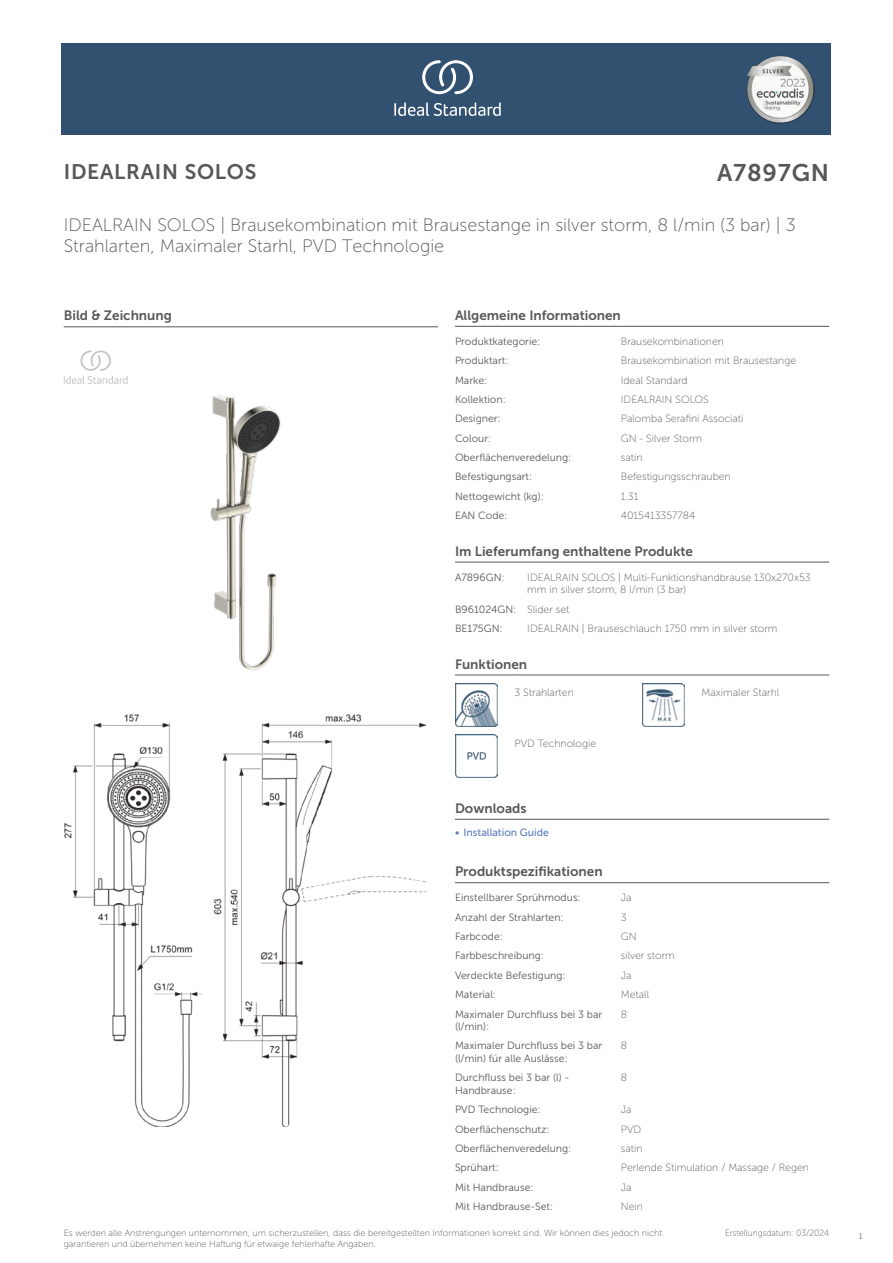
<style>
.page{position:relative;width:893px;height:1263px;background:#fff}
.page>*{position:absolute;margin:0;border:0;box-sizing:border-box;transform-origin:0 0}
.t1{font:24px "Museo Sans 700";letter-spacing:.035em;color:#575756}
.t2{font:21px "Museo Sans 700";letter-spacing:.035em;color:#575756}
.t3{font:18px/21.6px "Museo Sans 100";color:#575756}
.t4{font:13.5px "Museo Sans 700";color:#575756}
.t5{font:10.5px/12.6px "Museo Sans 300";color:#575756}
.t6{font:10.5px/12.6px "Museo Sans 100";color:#575756}
.t7{font:10.5px "Museo Sans 500";color:#5b7ebf}
.t8{font:9px/10.8px "Museo Sans 100";color:#575756}
.t9{font:9px "Museo Sans 100";color:#575756;scale:.95 1}
.t10{font:300 9px "Calibri";color:#575756;scale:.95 1}
.s1{font-family:"Museo Sans 100"}
</style>
<div class="page">
<div style="left:62px;top:43px;width:769px;height:91px;background:#325070"></div>
<hr style="left:455px;top:326px;width:166px;height:1px;background:#575756">
<hr style="left:621px;top:326px;width:208px;height:1px;background:#575756">
<hr style="left:455px;top:562px;width:72px;height:1px;background:#575756">
<hr style="left:527px;top:562px;width:302px;height:1px;background:#575756">
<hr style="left:455px;top:675px;width:59px;height:1px;background:#575756">
<hr style="left:514px;top:675px;width:128px;height:1px;background:#575756">
<hr style="left:642px;top:675px;width:60px;height:1px;background:#575756">
<hr style="left:702px;top:675px;width:127px;height:1px;background:#575756">
<img style="left:455px;top:684px;width:42px;height:42px">
<img style="left:642px;top:684px;width:43px;height:42px">
<img style="left:455px;top:735px;width:42px;height:42px">
<hr style="left:455px;top:819px;width:187px;height:1px;background:#575756">
<hr style="left:642px;top:819px;width:187px;height:1px;background:#575756">
<hr style="left:455px;top:882px;width:166px;height:1px;background:#575756">
<hr style="left:621px;top:882px;width:208px;height:1px;background:#575756">
<img style="left:64px;top:714px;width:361px;height:413px">
<hr style="left:64px;top:327px;width:374px;height:1px;background:#575756">
<svg style="left:64px;top:350px;width:64px;height:34px"></svg>
<img style="left:210px;top:395px;width:71px;height:275px">
<svg style="left:394px;top:102px;width:107px;height:14px"></svg>
<svg style="left:422px;top:60px;width:51px;height:34px"></svg>
<img style="left:746px;top:56px;width:68px;height:67px">
<h2 class="t2" style="left:64px;top:160px;width:194px">IDEALRAIN SOLOS</h2>
<h1 class="t1" style="left:717px;top:160px;width:114px">A7897GN</h1>
<h3 class="t3" style="left:64px;top:214px;width:733px">IDEALRAIN SOLOS | Brausekombination mit Brausestange in silver storm, 8 l/min (3 bar) | 3<br>Strahlarten, Maximaler Starhl, PVD Technologie</h3>
<p class="t4" style="left:64px;top:308px;width:110px">Bild &amp; Zeichnung</p>
<p class="t4" style="left:455px;top:308px;width:167px">Allgemeine Informationen</p>
<p class="t5" style="left:455px;top:335px;width:87px">Produktkategorie:</p>
<p class="t6" style="left:621px;top:335px;width:105px">Brausekombinationen</p>
<p class="t5" style="left:455px;top:354px;width:55px">Produktart:</p>
<p class="t6" style="left:621px;top:355px;width:177px">Brausekombination mit Brausestange</p>
<p class="t5" style="left:455px;top:374px;width:34px">Marke:</p>
<p class="t6" style="left:621px;top:374px;width:68px">Ideal Standard</p>
<p class="t5" style="left:455px;top:393px;width:52px">Kollektion:</p>
<p class="t6" style="left:621px;top:393px;width:90px">IDEALRAIN SOLOS</p>
<p class="t5" style="left:455px;top:413px;width:47px">Designer:</p>
<p class="t6" style="left:621px;top:413px;width:124px">Palomba Serafini Associati</p>
<p class="t5" style="left:455px;top:432px;width:38px">Colour:</p>
<p class="t6" style="left:621px;top:432px;width:83px">GN - Silver Storm</p>
<p class="t5" style="left:455px;top:451px;width:118px">Oberflächenveredelung:</p>
<p class="t6" style="left:621px;top:451px;width:23px">satin</p>
<p class="t5" style="left:455px;top:471px;width:79px">Befestigungsart:</p>
<p class="t6" style="left:621px;top:471px;width:111px">Befestigungsschrauben</p>
<p class="t5" style="left:455px;top:490px;width:90px">Nettogewicht (kg):</p>
<p class="t6" style="left:621px;top:490px;width:19px">1.31</p>
<p class="t5" style="left:455px;top:509px;width:54px">EAN Code:</p>
<p class="t6" style="left:621px;top:509px;width:76px">4015413357784</p>
<p class="t4" style="left:455px;top:543px;width:240px">Im Lieferumfang enthaltene Produkte</p>
<p class="t5" style="left:455px;top:571px;width:51px">A7896GN:</p>
<p class="t6" style="left:527px;top:571px;width:285px">IDEALRAIN SOLOS | Multi-Funktionshandbrause 130x270x53 mm in silver storm, 8 l/min (3 bar)</p>
<p class="t5" style="left:455px;top:599px;width:116px;line-height:19.4px">B961024GN: <span class="s1">Slider set<br></span>BE175GN:</p>
<p class="t6" style="left:527px;top:622px;width:252px">IDEALRAIN | Brauseschlauch 1750 mm in silver storm</p>
<p class="t4" style="left:455px;top:656px;width:74px">Funktionen</p>
<p class="t6" style="left:514px;top:686px;width:61px">3 Strahlarten</p>
<p class="t6" style="left:702px;top:686px;width:79px">Maximaler Starhl</p>
<p class="t6" style="left:514px;top:737px;width:83px">PVD Technologie</p>
<p class="t4" style="left:455px;top:801px;width:73px">Downloads</p>
<p class="t7" style="left:455px;top:826px;width:95px">• Installation Guide</p>
<p class="t4" style="left:455px;top:864px;width:149px">Produktspezifikationen</p>
<p class="t5" style="left:455px;top:891px;width:127px">Einstellbarer Sprühmodus:</p>
<p class="t6" style="left:621px;top:892px;width:12px">Ja</p>
<p class="t5" style="left:455px;top:911px;width:110px">Anzahl der Strahlarten:</p>
<p class="t6" style="left:621px;top:911px;width:7px">3</p>
<p class="t5" style="left:455px;top:930px;width:49px">Farbcode:</p>
<p class="t6" style="left:621px;top:930px;width:17px">GN</p>
<p class="t5" style="left:455px;top:950px;width:90px">Farbbeschreibung:</p>
<p class="t6" style="left:621px;top:950px;width:56px">silver storm</p>
<p class="t5" style="left:455px;top:969px;width:112px">Verdeckte Befestigung:</p>
<p class="t6" style="left:621px;top:969px;width:12px">Ja</p>
<p class="t5" style="left:455px;top:988px;width:43px">Material:</p>
<p class="t6" style="left:621px;top:988px;width:30px">Metall</p>
<p class="t5" style="left:455px;top:1008px;width:149px">Maximaler Durchfluss bei 3 bar (l/min):</p>
<p class="t6" style="left:621px;top:1008px;width:8px">8</p>
<p class="t5" style="left:455px;top:1040px;width:149px">Maximaler Durchfluss bei 3 bar (l/min) für alle Auslässe:</p>
<p class="t6" style="left:621px;top:1040px;width:8px">8</p>
<p class="t5" style="left:455px;top:1071px;width:116px">Durchfluss bei 3 bar (l) -<br>Handbrause:</p>
<p class="t6" style="left:621px;top:1072px;width:8px">8</p>
<p class="t5" style="left:455px;top:1103px;width:87px">PVD Technologie:</p>
<p class="t6" style="left:621px;top:1103px;width:12px">Ja</p>
<p class="t5" style="left:455px;top:1123px;width:96px">Oberflächenschutz:</p>
<p class="t6" style="left:621px;top:1123px;width:22px">PVD</p>
<p class="t5" style="left:455px;top:1142px;width:118px">Oberflächenveredelung:</p>
<p class="t6" style="left:621px;top:1142px;width:23px">satin</p>
<p class="t5" style="left:455px;top:1161px;width:45px">Sprühart:</p>
<p class="t6" style="left:621px;top:1162px;width:190px">Perlende Stimulation / Massage / Regen</p>
<p class="t5" style="left:455px;top:1181px;width:80px">Mit Handbrause:</p>
<p class="t6" style="left:621px;top:1181px;width:12px">Ja</p>
<p class="t5" style="left:455px;top:1200px;width:100px">Mit Handbrause-Set:</p>
<p class="t6" style="left:621px;top:1200px;width:24px">Nein</p>
<p class="t8" style="left:64px;top:1227px;width:600px">Es werden alle Anstrengungen unternommen, um sicherzustellen, dass die bereitgestellten Informationen korrekt sind. Wir können dies jedoch nicht garantieren und übernehmen keine Haftung für etwaige fehlerhafte Angaben.</p>
<p class="t9" style="left:725px;top:1228px;width:111px">Erstellungsdatum: 03/2024</p>
<p class="t10" style="left:858px;top:1230px;width:6px">1</p>
</div>
